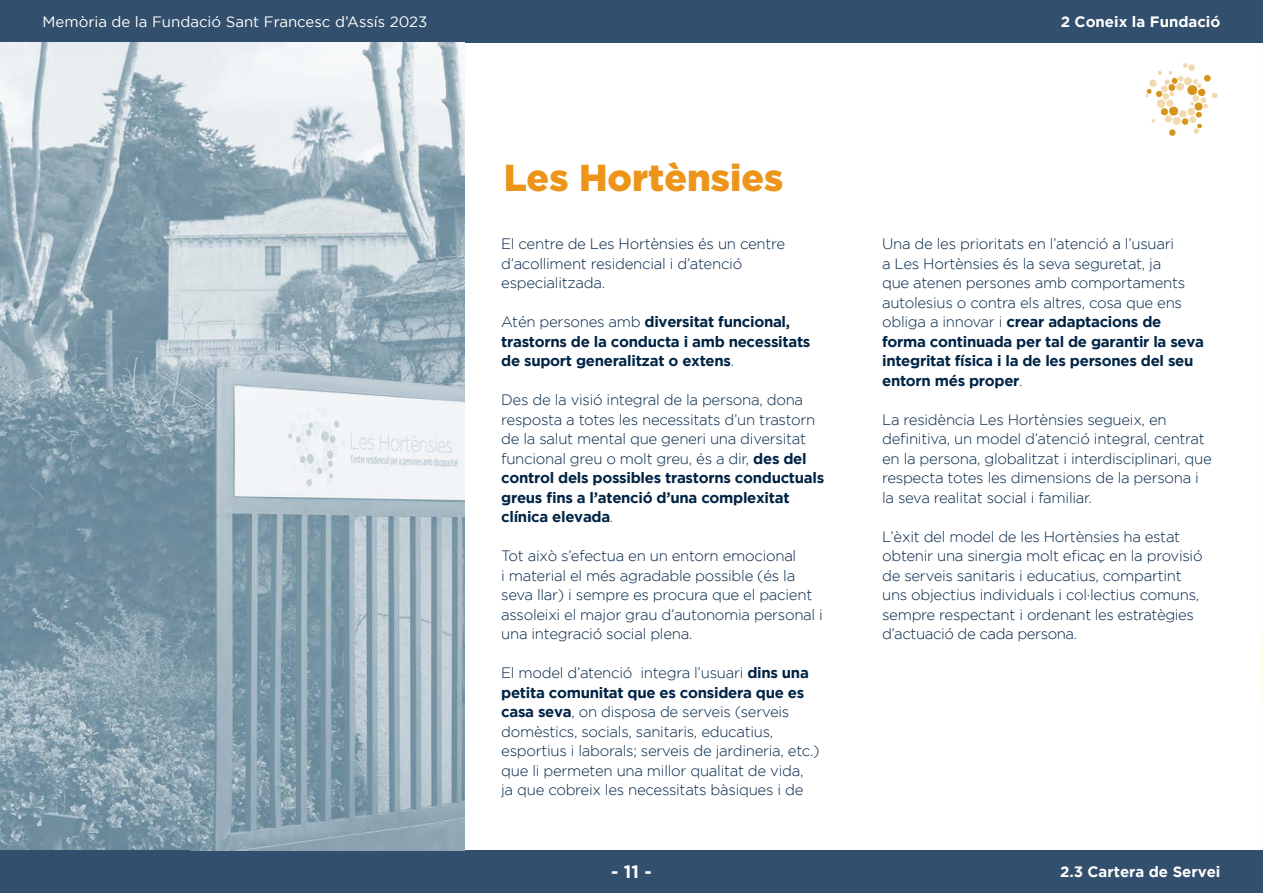
<style>
.page{position:relative;width:1263px;height:893px;background:#fff}
.page>*{position:absolute;margin:0;border:0;box-sizing:border-box;transform-origin:0 0}
.t1{font:900 37.5px "Gotham";color:#ec951a}
.t2{font:700 18px "Gotham";color:#fff}
.t3{font:300 15px/19.5px "Gotham";letter-spacing:-.02em;color:#002445}
.t4{font:700 15px/19.5px "Gotham";letter-spacing:-.02em;color:#002445}
.t5{font:15px "Gotham";color:#fff}
.t6{font:700 15px "Gotham";color:#fff}
.s1{font-weight:300}
.s2{font-weight:700}
</style>
<div class="page">
<div style="left:0;top:850px;width:1263px;height:43px;background:#324f6d"></div>
<div style="left:0;top:0;width:1263px;height:43px;background:#324f6d"></div>
<img style="left:1145px;top:63px;width:73px;height:73px">
<img style="left:0;top:43px;width:465px;height:807px">
<p class="t5" style="left:43px;top:13px;width:386px">Memòria de la Fundació Sant Francesc d’Assís 2023</p>
<p class="t5" style="left:418px;top:13px;width:10px">2</p>
<p class="t1" style="left:504px;top:156px;width:281px">Les Hortènsies</p>
<p class="t3" style="left:501px;top:234px;width:285px">El centre de Les Hortènsies és un centre d’acolliment residencial i d’atenció especialitzada.</p>
<p class="t4" style="left:501px;top:312px;width:311px"><span class="s1">Atén persones amb</span> diversitat funcional, trastorns de la conducta i amb necessitats de suport generalitzat o extens<span class="s1">.</span></p>
<p class="t3" style="left:501px;top:390px;width:325px">Des de la visió integral de la persona, dona resposta a totes les necessitats d’un trastorn de la salut mental que generi una diversitat funcional greu o molt greu, és a dir, <span class="s2">des del control dels possibles trastorns conductuals greus fins a l’atenció d’una complexitat clínica elevada</span>.</p>
<p class="t3" style="left:501px;top:546px;width:323px">Tot això s’efectua en un entorn emocional<br>i material el més agradable possible (és la seva llar) i sempre es procura que el pacient assoleixi el major grau d’autonomia personal i una integració social plena.</p>
<p class="t3" style="left:501px;top:663px;width:320px">El model d’atenció integra l’usuari <span class="s2">dins una petita comunitat que es considera que es casa seva</span>, on disposa de serveis (serveis domèstics, socials, sanitaris, educatius, esportius i laborals; serveis de jardineria, etc.) que li permeten una millor qualitat de vida,<br>ja que cobreix les necessitats bàsiques i de</p>
<p class="t2" style="left:611px;top:861px;width:42px">- 11 -</p>
<p class="t6" style="left:1061px;top:13px;width:161px">2 Coneix la Fundació</p>
<p class="t3" style="left:882px;top:234px;width:323px">Una de les prioritats en l’atenció a l’usuari<br>a Les Hortènsies és la seva seguretat, ja<br>que atenen persones amb comportaments autolesius o contra els altres, cosa que ens obliga a innovar i <span class="s2">crear adaptacions de forma continuada per tal de garantir la seva integritat física i la de les persones del seu entorn més proper</span>.</p>
<p class="t3" style="left:882px;top:409px;width:331px">La residència Les Hortènsies segueix, en definitiva, un model d’atenció integral, centrat en la persona, globalitzat i interdisciplinari, que respecta totes les dimensions de la persona i la seva realitat social i familiar.</p>
<p class="t3" style="left:882px;top:526px;width:322px">L’èxit del model de les Hortènsies ha estat obtenir una sinergia molt eficaç en la provisió de serveis sanitaris i educatius, compartint uns objectius individuals i col·lectius comuns, sempre respectant i ordenant les estratègies d’actuació de cada persona.</p>
<p class="t6" style="left:1060px;top:863px;width:162px">2.3 Cartera de Servei</p>
</div>
